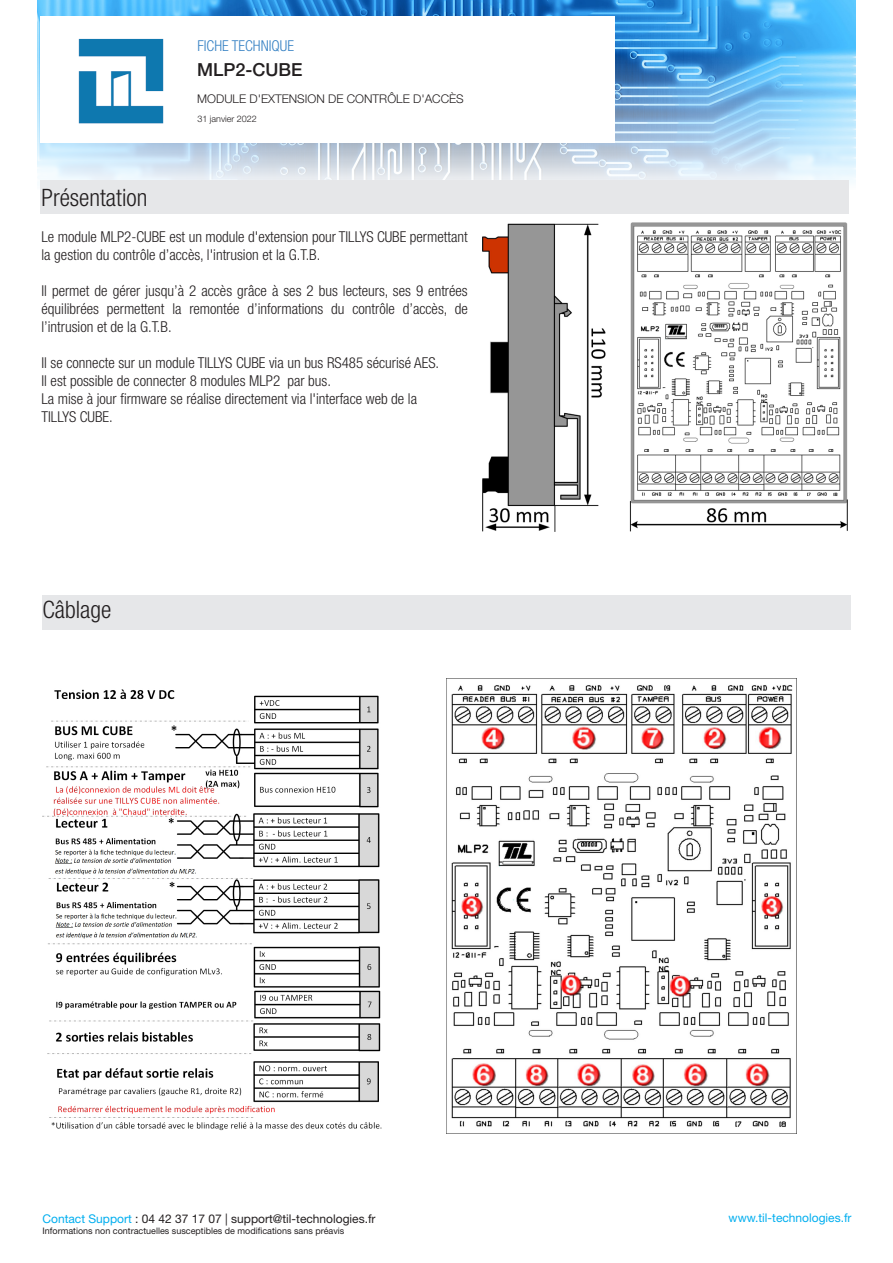
<style>
.page{position:relative;width:893px;height:1263px;background:#fff}
.page>*{position:absolute;margin:0;border:0;box-sizing:border-box;transform-origin:0 0}
.t1{font:300 condensed 24px "Helvetica Neue";color:#231f20}
.t2{font:500 18px "Helvetica Neue";color:#231f20}
.t3{font:300 condensed 15px/18px "Helvetica Neue";color:#231f20}
.t4{font:300 condensed 15px "Helvetica Neue";color:#3782c4}
.t5{font:12px "Helvetica Neue";color:#231f20}
.t6{font:300 12px "Helvetica Neue";color:#231f20}
.t7{font:12px "Helvetica Neue";color:#00aeef}
.t8{font:9px "Helvetica Neue";color:#231f20}
.t9{font:300 9px "Helvetica Neue";color:#231f20}
.s1{color:#00aeef}
</style>
<div class="page">
<img style="left:38px;top:0;width:818px;height:182px">
<div style="left:40px;top:16px;width:575px;height:127px;background:#fff"></div>
<img style="left:78px;top:38px;width:86px;height:86px">
<div style="left:40px;top:180px;width:809px;height:33px;background:#e6e7e9"></div>
<div style="left:43px;top:596px;width:808px;height:34px;background:#e6e7e9"></div>
<img style="left:483px;top:222px;width:365px;height:310px">
<img style="left:43px;top:689px;width:339px;height:442px">
<img style="left:446px;top:678px;width:350px;height:455px">
<p class="t4" style="left:197px;top:37px;width:98px">FICHE TECHNIQUE</p>
<p class="t2" style="left:197px;top:59px;width:107px">MLP2-CUBE</p>
<p class="t9" style="left:197px;top:113px;width:61px">31 janvier 2022</p>
<p class="t6" style="left:197px;top:91px;width:268px">MODULE D'EXTENSION DE CONTRÔLE D'ACCÈS</p>
<p class="t1" style="left:42px;top:184px;width:107px">Présentation</p>
<p class="t3" style="left:42px;top:227px;width:428px">Le module MLP2-CUBE est un module d'extension pour TILLYS CUBE permettant la gestion du contrôle d’accès, l'intrusion et la G.T.B.</p>
<p class="t3" style="left:42px;top:281px;width:428px;text-align:justify">Il permet de gérer jusqu’à 2 accès grâce à ses 2 bus lecteurs, ses 9 entrées équilibrées permettent la remontée d’informations du contrôle d’accès, de l’intrusion et de la G.T.B.</p>
<p class="t3" style="left:42px;top:353px;width:399px">Il se connecte sur un module TILLYS CUBE via un bus RS485 sécurisé AES.</p>
<p class="t3" style="left:42px;top:371px;width:291px">Il est possible de connecter 8 modules MLP2 par bus.</p>
<p class="t3" style="left:42px;top:389px;width:377px">La mise à jour firmware se réalise directement via l'interface web de la</p>
<p class="t3" style="left:42px;top:407px;width:73px">TILLYS CUBE.</p>
<p class="t1" style="left:43px;top:596px;width:70px">Câblage</p>
<p class="t5" style="left:43px;top:1211px;width:335px"><span class="s1">Contact Support</span> : 04 42 37 17 07 | support@til-technologies.fr</p>
<p class="t8" style="left:43px;top:1225px;width:303px">Informations non contractuelles susceptibles de modifications sans préavis</p>
<p class="t7" style="left:729px;top:1211px;width:125px">www.til-technologies.fr</p>
</div>
